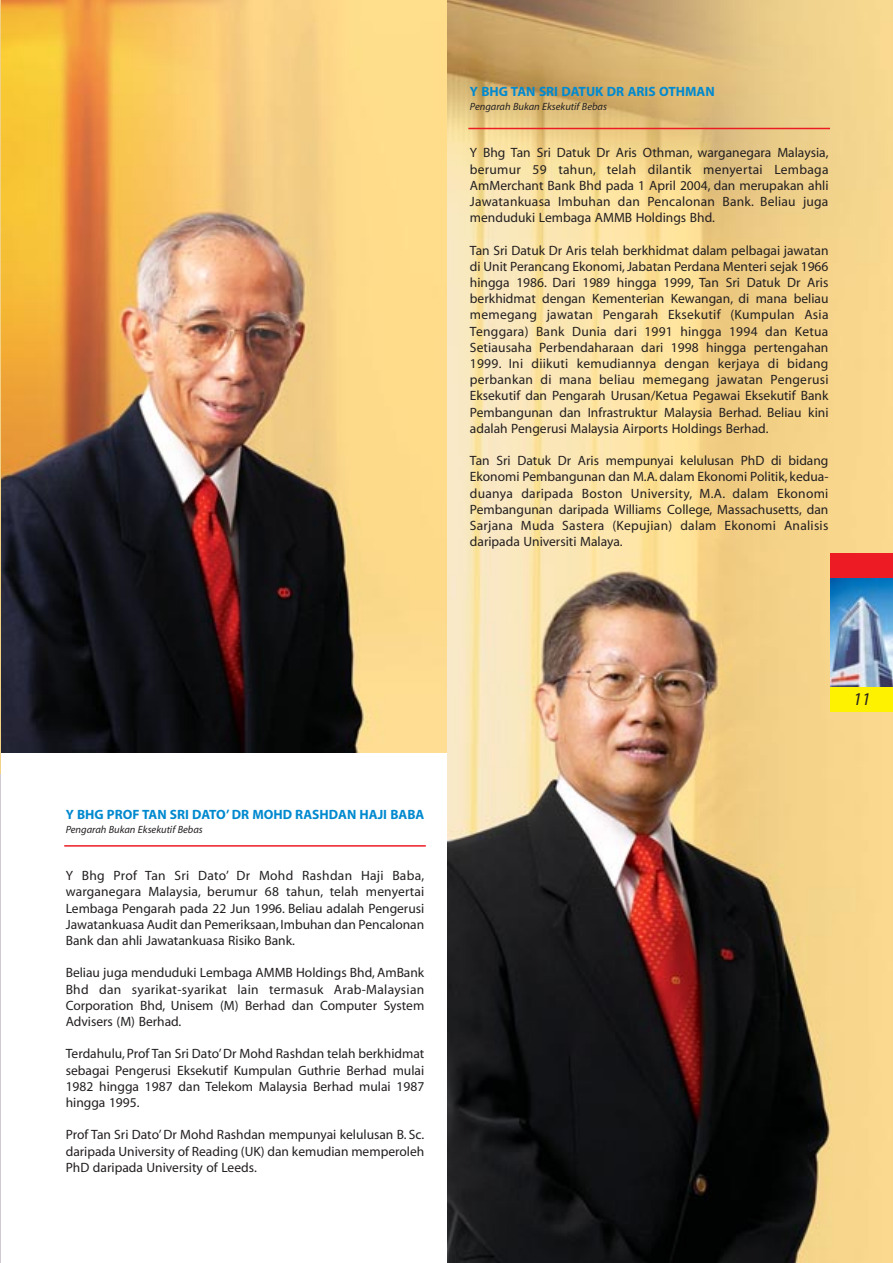
<style>
.page{position:relative;width:893px;height:1263px;background:#fff}
.page>*{position:absolute;margin:0;border:0;box-sizing:border-box;transform-origin:0 0}
.t1{font:italic 18px "Myriad";color:#231f20}
.t2{font:13.5px/16.2px "Myriad";color:#231f20;text-align:justify}
.t3{font:700 13.5px "Myriad";color:#0089cf}
.t4{font:italic 10.5px "Myriad";color:#231f20}
</style>
<div class="page">
<hr style="left:0;top:697px;width:1px;height:566px;background:#d1c9d0">
<img style="left:1px;top:0;width:446px;height:753px">
<img style="left:447px;top:0;width:445px;height:1263px">
<div style="left:830px;top:553px;width:62px;height:25px;background:#ed1c24"></div>
<div style="left:830px;top:687px;width:62px;height:25px;background:#fff200"></div>
<img style="left:830px;top:578px;width:62px;height:109px">
<img style="left:0;top:0;width:1px;height:774px">
<hr style="left:64px;top:845px;width:362px;height:2px;background:#ed1c24">
<hr style="left:468px;top:128px;width:362px;height:1px;background:#ed1c24">
<p class="t3" style="left:470px;top:87px;width:246px">Y BHG TAN SRI DATUK DR ARIS OTHMAN</p>
<p class="t4" style="left:470px;top:103px;width:139px">Pengarah Bukan Eksekutif Bebas</p>
<p class="t2" style="left:470px;top:146px;width:360px">Y Bhg Tan Sri Datuk Dr Aris Othman, warganegara Malaysia, berumur 59 tahun, telah dilantik menyertai Lembaga AmMerchant Bank Bhd pada 1 April 2004, dan merupakan ahli Jawatankuasa Imbuhan dan Pencalonan Bank. Beliau juga menduduki Lembaga AMMB Holdings Bhd.</p>
<p class="t2" style="left:470px;top:243px;width:360px">Tan Sri Datuk Dr Aris telah berkhidmat dalam pelbagai jawatan di Unit Perancang Ekonomi, Jabatan Perdana Menteri sejak 1966 hingga 1986. Dari 1989 hingga 1999, Tan Sri Datuk Dr Aris berkhidmat dengan Kementerian Kewangan, di mana beliau memegang jawatan Pengarah Eksekutif (Kumpulan Asia Tenggara) Bank Dunia dari 1991 hingga 1994 dan Ketua Setiausaha Perbendaharaan dari 1998 hingga pertengahan 1999. Ini diikuti kemudiannya dengan kerjaya di bidang perbankan di mana beliau memegang jawatan Pengerusi Eksekutif dan Pengarah Urusan/Ketua Pegawai Eksekutif Bank Pembangunan dan Infrastruktur Malaysia Berhad. Beliau kini adalah Pengerusi Malaysia Airports Holdings Berhad.</p>
<p class="t2" style="left:470px;top:454px;width:360px">Tan Sri Datuk Dr Aris mempunyai kelulusan PhD di bidang Ekonomi Pembangunan dan M.A. dalam Ekonomi Politik, kedua&shy;duanya daripada Boston University, M.A. dalam Ekonomi Pembangunan daripada Williams College, Massachusetts, dan Sarjana Muda Sastera (Kepujian) dalam Ekonomi Analisis daripada Universiti Malaya.</p>
<p class="t3" style="left:66px;top:809px;width:360px">Y BHG PROF TAN SRI DATO’ DR MOHD RASHDAN HAJI BABA</p>
<p class="t4" style="left:66px;top:826px;width:139px">Pengarah Bukan Eksekutif Bebas</p>
<p class="t2" style="left:66px;top:869px;width:360px">Y Bhg Prof Tan Sri Dato’ Dr Mohd Rashdan Haji Baba, warganegara Malaysia, berumur 68 tahun, telah menyertai Lembaga Pengarah pada 22 Jun 1996. Beliau adalah Pengerusi Jawatankuasa Audit dan Pemeriksaan, Imbuhan dan Pencalonan Bank dan ahli Jawatankuasa Risiko Bank.</p>
<p class="t2" style="left:66px;top:966px;width:360px">Beliau juga menduduki Lembaga AMMB Holdings Bhd, AmBank Bhd dan syarikat-syarikat lain termasuk Arab-Malaysian Corporation Bhd, Unisem (M) Berhad dan Computer System Advisers (M) Berhad.</p>
<p class="t2" style="left:66px;top:1047px;width:360px">Terdahulu, Prof Tan Sri Dato’ Dr Mohd Rashdan telah berkhidmat sebagai Pengerusi Eksekutif Kumpulan Guthrie Berhad mulai 1982 hingga 1987 dan Telekom Malaysia Berhad mulai 1987 hingga 1995.</p>
<p class="t2" style="left:66px;top:1128px;width:360px">Prof Tan Sri Dato’ Dr Mohd Rashdan mempunyai kelulusan B. Sc. daripada University of Reading (UK) dan kemudian memperoleh PhD daripada University of Leeds.</p>
<h1 class="t1" style="left:853px;top:692px;width:19px">11</h1>
</div>
